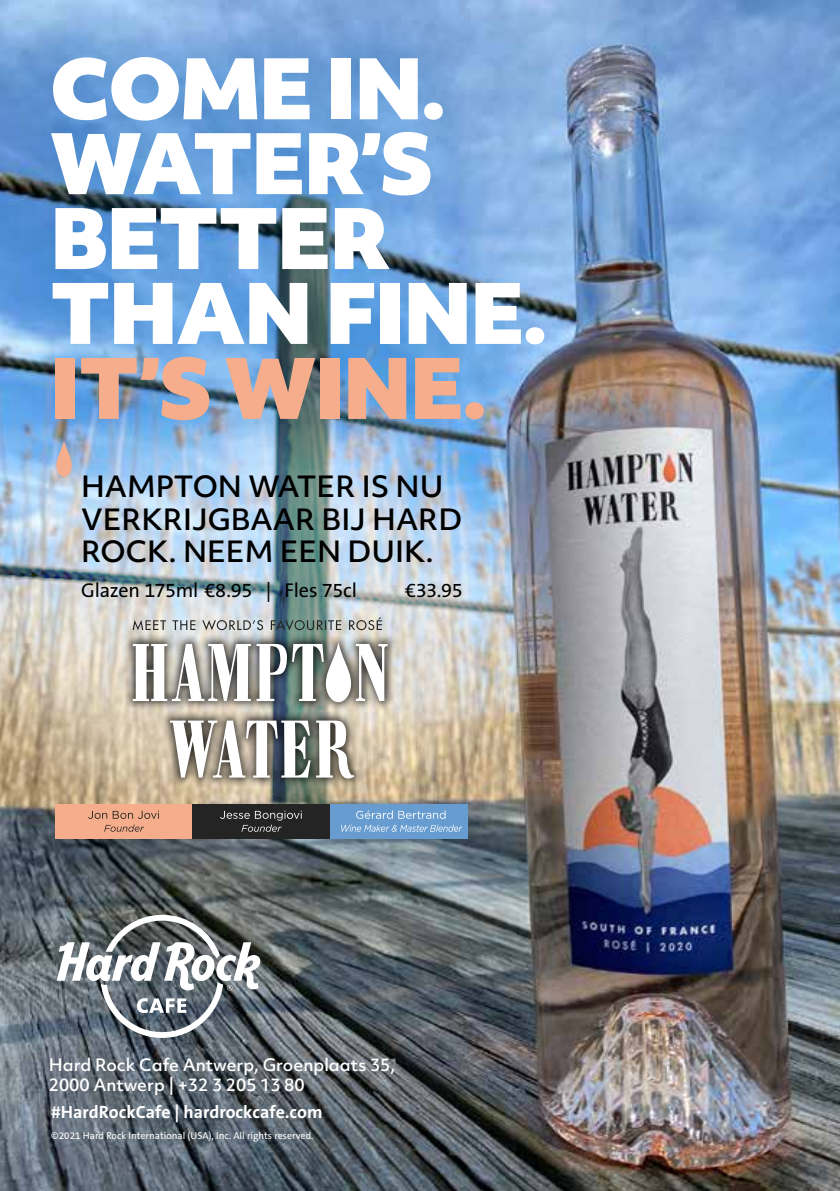
<style>
.page{position:relative;width:840px;height:1191px;background:#fff}
.page>*{position:absolute;margin:0;border:0;box-sizing:border-box;transform-origin:0 0}
.t1{font:900 80.2px/74.8px "Objektiv Mk 2";letter-spacing:-.03em;color:#fff}
.t2{font:900 80.2px "Objektiv Mk 2";letter-spacing:-.03em;color:#f5ad8b}
.t3{font:500 28px/32px "Objektiv Mk 2";color:#000}
.t4{font:20px "The Sans B5 Plain";letter-spacing:-.015em;color:#000}
.t5{font:700 17.8px "The Sans B7";color:#fff}
.t6{font:500 16.4px/19.8px "Objektiv Mk 2";color:#fff}
.t7{font:10px "The Sans B5 Plain";color:#fff}
</style>
<div class="page">
<img style="left:0;top:0;width:839px;height:1191px">
<svg style="left:57px;top:914px;width:203px;height:124px"></svg>
<img style="left:0;top:381px;width:542px;height:457px">
<div style="left:7px;top:11px;width:581px;height:455px;background:#0069b5;opacity:.35"></div>
<div style="left:55px;top:804px;width:137px;height:34px;background:#f5ad8b"></div>
<div style="left:192px;top:804px;width:138px;height:34px;background:#242424"></div>
<div style="left:330px;top:804px;width:137px;height:34px;background:#679cd0"></div>
<svg style="left:341px;top:810px;width:121px;height:22px"></svg>
<svg style="left:220px;top:810px;width:81px;height:21px"></svg>
<svg style="left:88px;top:810px;width:71px;height:21px"></svg>
<svg style="left:132px;top:617px;width:250px;height:13px;background:#a2a9a7"></svg>
<svg style="left:55px;top:440px;width:18px;height:36px"></svg>
<div style="left:123px;top:633px;width:274px;height:155px;background:#000;opacity:.75"></div>
<svg style="left:316px;top:720px;width:38px;height:60px"></svg>
<svg style="left:170px;top:720px;width:140px;height:57px"></svg>
<svg style="left:133px;top:643px;width:254px;height:59px"></svg>
<h1 class="t1" style="left:50px;top:48px;width:499px">COME IN.<br>WATER’S<br>BETTER<br>THAN FINE.</h1>
<h1 class="t2" style="left:50px;top:330px;width:438px">IT’S WINE.</h1>
<h2 class="t3" style="left:81px;top:470px;width:382px">HAMPTON WATER IS NU<br>VERKRIJGBAAR BIJ HARD<br>ROCK. NEEM EEN DUIK.</h2>
<p class="t4" style="left:81px;top:580px;width:277px">Glazen 175ml €8.95 | Fles 75cl</p>
<p class="t4" style="left:405px;top:580px;width:59px">€33.95</p>
<p class="t6" style="left:49px;top:1054px;width:348px">Hard Rock Cafe Antwerp, Groenplaats 35,<br>2000 Antwerp | +32 3 205 13 80</p>
<p class="t5" style="left:51px;top:1102px;width:272px">#HardRockCafe | hardrockcafe.com</p>
<p class="t7" style="left:51px;top:1130px;width:264px">©2021 Hard Rock International (USA), Inc. All rights reserved.</p>
</div>
